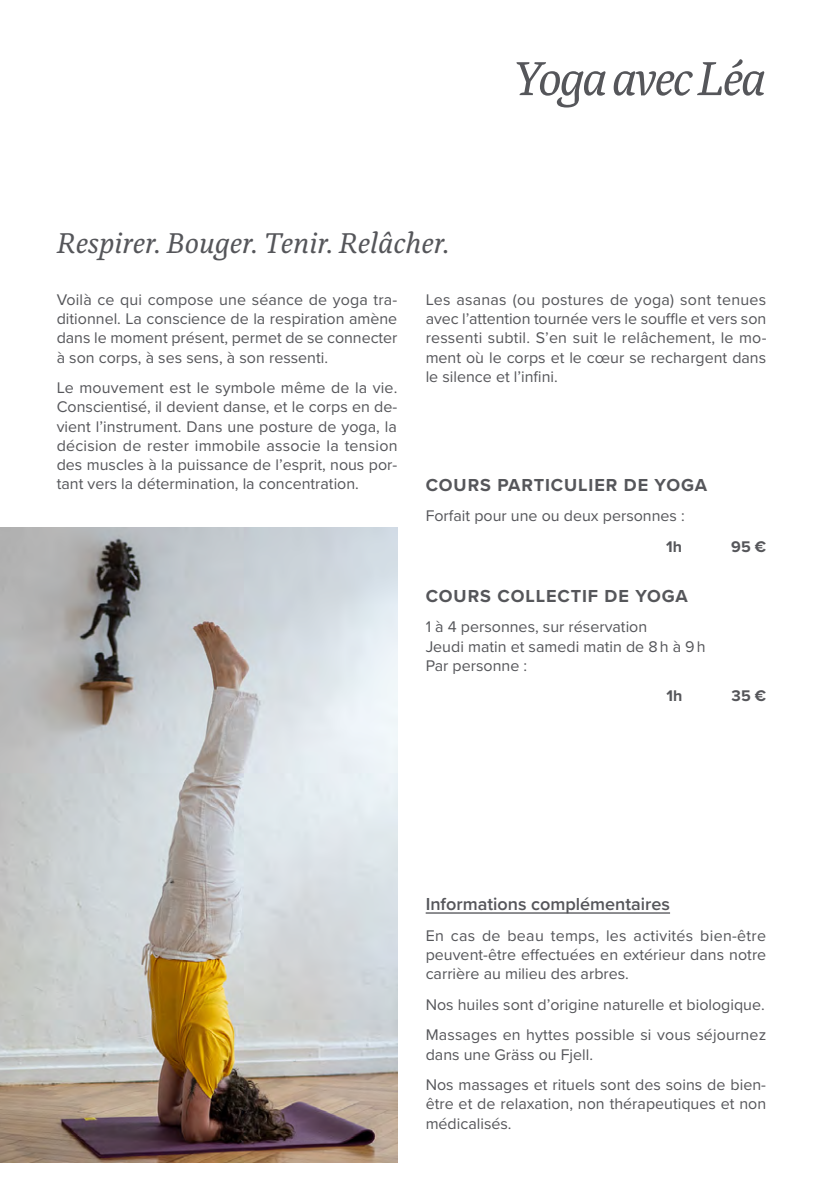
<style>
.page{position:relative;width:823px;height:1191px;background:#fff}
.page>*{position:absolute;margin:0;border:0;box-sizing:border-box;transform-origin:0 0}
.t1{font:italic 50px "Alda OTCEV";letter-spacing:-.05em;color:#55565a}
.t2{font:italic 30px "Alda OTCEV";color:#55565a}
.t3{font:700 18px "Proxima Nova";letter-spacing:.05em;color:#55565a}
.t4{font:600 18px "Proxima Nova";color:#55565a}
.t5{font:16px/19.2px "Proxima Nova";color:#55565a;text-align:justify}
.t6{font:700 16px "Proxima Nova";color:#55565a}
</style>
<div class="page">
<img style="left:0;top:527px;width:397px;height:635px">
<hr style="left:425px;top:912px;width:244px;height:1px;background:#55565a">
<h2 class="t2" style="left:57px;top:220px;width:394px">Respirer. Bouger. Tenir. Relâcher.</h2>
<h1 class="t1" style="left:511px;top:40px;width:255px">Yoga avec Léa</h1>
<p class="t5" style="left:57px;top:289px;width:342px">Voilà ce qui compose une séance de yoga tra&shy;ditionnel. La conscience de la respiration amène dans le moment présent, permet de se connecter à son corps, à ses sens, à son ressenti.</p>
<p class="t5" style="left:57px;top:377px;width:342px">Le mouvement est le symbole même de la vie.<br>Conscientisé, il devient danse, et le corps en de&shy;vient l’instrument. Dans une posture de yoga, la décision de rester immobile associe la tension des muscles à la puissance de l’esprit, nous por&shy;tant vers la détermination, la concentration.</p>
<p class="t5" style="left:425px;top:289px;width:342px">Les asanas (ou postures de yoga) sont tenues avec l’attention tournée vers le souffle et vers son ressenti subtil. S’en suit le relâchement, le mo&shy;ment où le corps et le cœur se rechargent dans le silence et l’infini.</p>
<p class="t3" style="left:425px;top:471px;width:283px">COURS PARTICULIER DE YOGA</p>
<p class="t5" style="left:425px;top:505px;width:260px">Forfait pour une ou deux personnes :</p>
<p class="t6" style="left:665px;top:534px;width:17px">1h</p>
<p class="t6" style="left:730px;top:534px;width:36px">95 €</p>
<p class="t3" style="left:425px;top:582px;width:263px">COURS COLLECTIF DE YOGA</p>
<p class="t5" style="left:425px;top:617px;width:281px;text-align:left">1 à 4 personnes, sur réservation<br>Jeudi matin et samedi matin de 8 h à 9 h<br>Par personne :</p>
<p class="t6" style="left:666px;top:684px;width:17px">1h</p>
<p class="t6" style="left:731px;top:684px;width:36px">35 €</p>
<p class="t4" style="left:425px;top:891px;width:246px">Informations complémentaires</p>
<p class="t5" style="left:425px;top:925px;width:342px">En cas de beau temps, les activités bien-être peuvent-être effectuées en extérieur dans notre carrière au milieu des arbres.</p>
<p class="t5" style="left:425px;top:988px;width:342px;line-height:30.6px">Nos huiles sont d’origine naturelle et biologique.<br>Massages en hyttes possible si vous séjournez</p>
<p class="t5" style="left:425px;top:1038px;width:341px;line-height:30.6px">dans une Gräss ou Fjell.<br>Nos massages et rituels sont des soins de bien-</p>
<p class="t5" style="left:425px;top:1093px;width:342px">être et de relaxation, non thérapeutiques et non médicalisés.</p>
</div>
